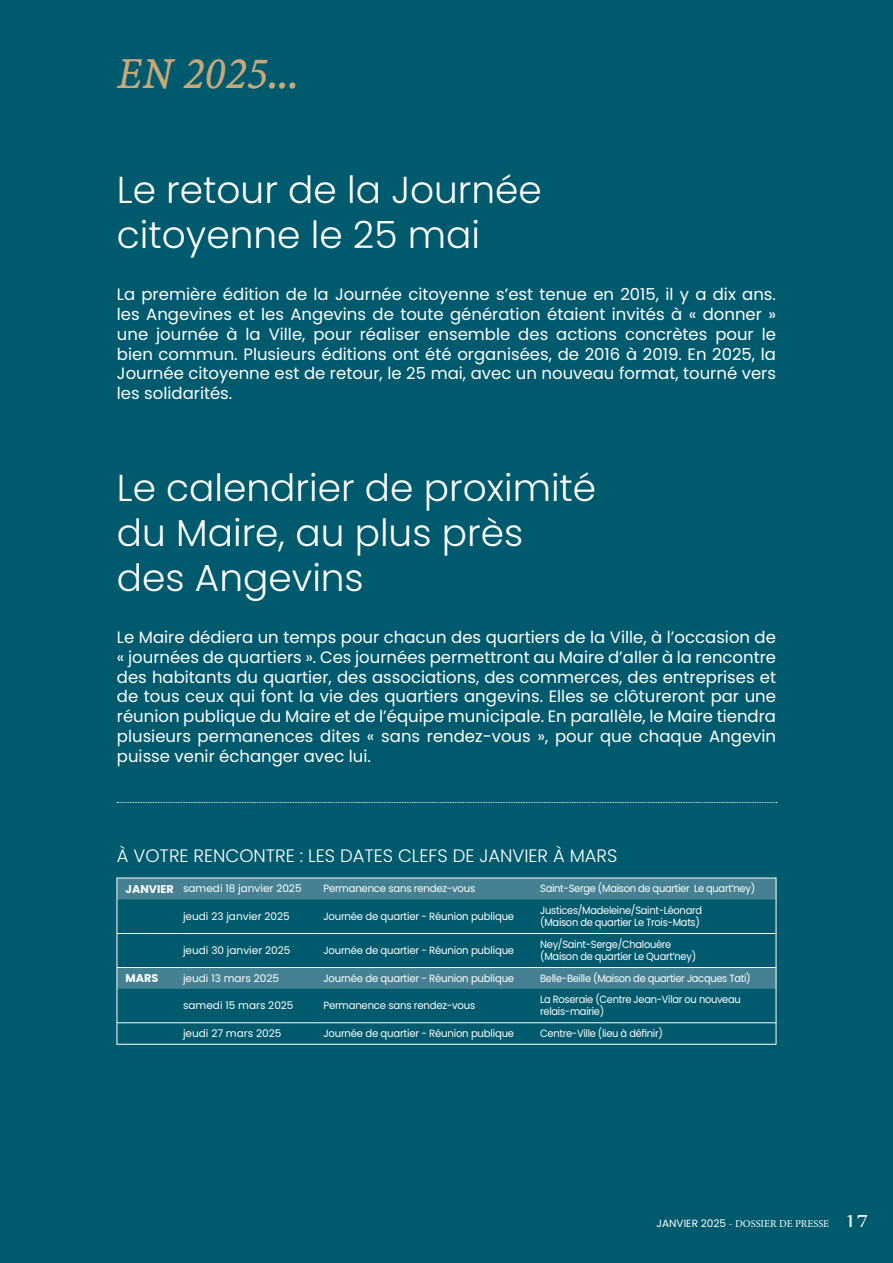
<style>
.page{position:relative;width:893px;height:1263px;background:#005a6d}
.page>*{position:absolute;margin:0;border:0;box-sizing:border-box;transform-origin:0 0}
.t1{font:italic 45px "Minion Web Pro";color:#c7a87a}
.t2{font:300 37.5px/45px "Poppins";color:#fff}
.t3{font:24px "Minion Pro";color:#fff}
.t4{font:300 18px "Poppins";color:#fff}
.t5{font:16.5px/19.8px "Poppins";color:#fff;text-align:justify}
.t6{font:700 11.25px "Poppins";color:#fff}
.t7{font:10.5px/12.6px "Poppins";letter-spacing:-.02em;color:#fff;scale:.94 1}
.t8{font:10.5px "Poppins";letter-spacing:-.02em;color:#fff;scale:.96 1}
.t9{font:10.5px "Poppins";color:#fff}
.t10{font:10.5px "Minion Pro";color:#fff}
.s1{font-weight:700;font-size:11.25px}
.s2{font-family:"Poppins"}
</style>
<div class="page">
<svg style="left:119px;top:880px;width:655px;height:109px"></svg>
<hr style="left:117px;top:967px;width:62px;height:1px;background:#fff">
<hr style="left:179px;top:967px;width:140px;height:1px;background:#fff">
<hr style="left:319px;top:967px;width:217px;height:1px;background:#fff">
<hr style="left:536px;top:967px;width:240px;height:1px;background:#fff">
<hr style="left:117px;top:933px;width:62px;height:1px;background:#fff">
<hr style="left:179px;top:933px;width:140px;height:1px;background:#fff">
<hr style="left:319px;top:933px;width:217px;height:1px;background:#fff">
<hr style="left:536px;top:933px;width:240px;height:1px;background:#fff">
<hr style="left:117px;top:1022px;width:62px;height:1px;background:#fff">
<hr style="left:179px;top:1022px;width:140px;height:1px;background:#fff">
<hr style="left:319px;top:1022px;width:217px;height:1px;background:#fff">
<hr style="left:536px;top:1022px;width:240px;height:1px;background:#fff">
<svg style="left:117px;top:802px;width:660px;height:1px"></svg>
<h1 class="t1" style="left:117px;top:46px;width:183px">EN 2025...</h1>
<h2 class="t2" style="left:117px;top:168px;width:426px">Le retour de la Journée citoyenne le 25 mai</h2>
<p class="t5" style="left:117px;top:285px;width:661px">La première édition de la Journée citoyenne s’est tenue en 2015, il y a dix ans. les Angevines et les Angevins de toute génération étaient invités à « donner » une journée à la Ville, pour réaliser ensemble des actions concrètes pour le bien commun. Plusieurs éditions ont été organisées, de 2016 à 2019. En 2025, la Journée citoyenne est de retour, le 25 mai, avec un nouveau format, tourné vers les solidarités.</p>
<h2 class="t2" style="left:117px;top:466px;width:481px">Le calendrier de proximité du Maire, au plus près des Angevins</h2>
<p class="t5" style="left:117px;top:627px;width:661px">Le Maire dédiera un temps pour chacun des quartiers de la Ville, à l’occasion de « journées de quartiers ». Ces journées permettront au Maire d’aller à la rencontre des habitants du quartier, des associations, des commerces, des entreprises et de tous ceux qui font la vie des quartiers angevins. Elles se clôtureront par une réunion publique du Maire et de l’équipe municipale. En parallèle, le Maire tiendra plusieurs permanences dites « sans rendez-vous », pour que chaque Angevin puisse venir échanger avec lui.</p>
<p class="t4" style="left:117px;top:845px;width:502px">À VOTRE RENCONTRE : LES DATES CLEFS DE JANVIER À MARS</p>
<p class="t9" style="left:126px;top:882px;width:177px"><span class="s1">JANVIER</span> samedi 18 janvier 2025</p>
<p class="t8" style="left:323px;top:882px;width:160px">Permanence sans rendez-vous</p>
<p class="t7" style="left:540px;top:882px;width:230px">Saint-Serge (Maison de quartier Le quart’ney)</p>
<p class="t9" style="left:183px;top:910px;width:108px">jeudi 23 janvier 2025</p>
<p class="t8" style="left:323px;top:910px;width:200px">Journée de quartier - Réunion publique</p>
<p class="t7" style="left:540px;top:904px;width:174px">Justices/Madeleine/Saint-Léonard (Maison de quartier Le Trois-Mats)</p>
<p class="t9" style="left:183px;top:944px;width:109px">jeudi 30 janvier 2025</p>
<p class="t8" style="left:323px;top:944px;width:200px">Journée de quartier - Réunion publique</p>
<p class="t7" style="left:540px;top:938px;width:167px">Ney/Saint-Serge/Chalouère (Maison de quartier Le Quart’ney)</p>
<p class="t6" style="left:126px;top:971px;width:34px">MARS</p>
<p class="t9" style="left:183px;top:972px;width:98px">jeudi 13 mars 2025</p>
<p class="t8" style="left:323px;top:972px;width:200px">Journée de quartier - Réunion publique</p>
<p class="t7" style="left:540px;top:972px;width:225px">Belle-Beille (Maison de quartier Jacques Tati)</p>
<p class="t9" style="left:183px;top:999px;width:112px">samedi 15 mars 2025</p>
<p class="t8" style="left:323px;top:999px;width:160px">Permanence sans rendez-vous</p>
<p class="t7" style="left:540px;top:993px;width:215px">La Roseraie (Centre Jean-Vilar ou nouveau relais-mairie)</p>
<p class="t9" style="left:183px;top:1027px;width:100px">jeudi 27 mars 2025</p>
<p class="t8" style="left:323px;top:1027px;width:200px">Journée de quartier - Réunion publique</p>
<p class="t7" style="left:540px;top:1027px;width:132px">Centre-Ville (lieu à définir)</p>
<p class="t10" style="left:657px;top:1216px;width:174px"><span class="s2">JANVIER 2025</span> - DOSSIER DE PRESSE</p>
<h3 class="t3" style="left:845px;top:1207px;width:25px">17</h3>
</div>
